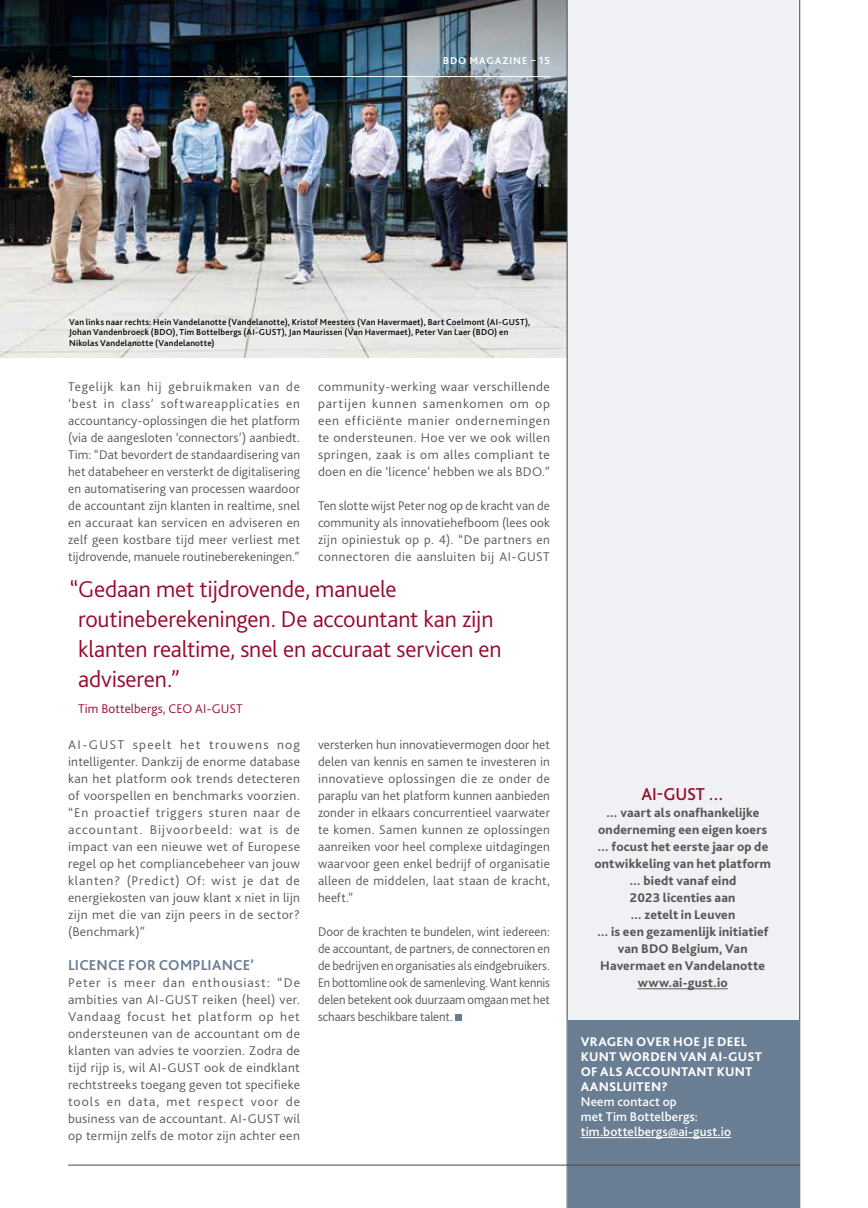
<style>
.page{position:relative;width:868px;height:1208px;background:#fff}
.page>*{position:absolute;margin:0;border:0;box-sizing:border-box;transform-origin:0 0}
.t1{font:300 24px/30px "Bliss 2";letter-spacing:-.01em;color:#990a2c}
.t2{font:500 18px "Bliss 2";letter-spacing:-.01em;color:#990a2c}
.t3{font:700 15px "Bliss 2";letter-spacing:.01em;color:#697d93}
.t4{font:300 13.2px/17px "Bliss 2";letter-spacing:.02em;color:#575756;text-align:justify}
.t5{font:300 13.2px/17px "Bliss 2";letter-spacing:.02em;color:#575756;text-align:justify;scale:1.04 1}
.t6{font:800 13.2px/17px "Bliss 2";letter-spacing:.01em;color:#575756;text-align:center}
.t7{font:800 13.2px/15px "Bliss 2";letter-spacing:.02em;color:#fff}
.t8{font:500 13.2px/15px "Bliss 2";letter-spacing:.01em;color:#fff}
.t9{font:300 13.2px "Bliss 2";letter-spacing:.005em;color:#990a2c}
.t10{font:700 10.5px "Bliss 2";letter-spacing:.085em;color:#fff}
.t11{font:500 9px/10.5px "Bliss 2";letter-spacing:.02em;color:#000}
</style>
<div class="page">
<div style="left:567px;top:0;width:231px;height:1020px;background:#f0f1f4"></div>
<hr style="left:637px;top:988px;width:90px;height:1px;background:#575756">
<hr style="left:799px;top:0;width:1px;height:1208px;background:#494643">
<div style="left:568px;top:1021px;width:231px;height:187px;background:#697d93"></div>
<hr style="left:580px;top:1137px;width:151px;height:1px;background:#fff">
<img style="left:0;top:136px;width:566px;height:221px">
<svg style="left:455px;top:1014px;width:6px;height:6px"></svg>
<img style="left:0;top:0;width:566px;height:136px">
<hr style="left:566px;top:0;width:1px;height:1208px;background:#494643">
<hr style="left:68px;top:1164px;width:731px;height:1px;background:#494643">
<hr style="left:72px;top:76px;width:478px;height:1px;background:#fff">
<p class="t10" style="left:443px;top:54px;width:108px">BDO MAGAZINE – 15</p>
<p class="t11" style="left:69px;top:316px;width:462px">Van links naar rechts: Hein Vandelanotte (Vandelanotte), Kristof Meesters (Van Havermaet), Bart Coelmont (AI-GUST),<br>Johan Vandenbroeck (BDO), Tim Bottelbergs (AI-GUST), Jan Maurissen (Van Havermaet), Peter Van Laer (BDO) en<br>Nikolas Vandelanotte (Vandelanotte)</p>
<p class="t4" style="left:68px;top:378px;width:233px">Tegelijk kan hij gebruikmaken van de ‘best in class’ softwareapplicaties en accountancy-oplossingen die het platform (via de aangesloten ‘connectors’) aanbiedt.<br>Tim: “Dat bevordert de standaardisering van het databeheer en versterkt de digitalisering en automatisering van processen waardoor de accountant zijn klanten in realtime, snel en accuraat kan servicen en adviseren en zelf geen kostbare tijd meer verliest met tijdrovende, manuele routineberekeningen.”</p>
<p class="t5" style="left:318px;top:378px;width:224px">community-werking waar verschillende partijen kunnen samenkomen om op een efficiënte manier ondernemingen te ondersteunen. Hoe ver we ook willen springen, zaak is om alles compliant te doen en die ‘licence’ hebben we als BDO.”</p>
<p class="t4" style="left:318px;top:497px;width:233px">Ten slotte wijst Peter nog op de kracht van de community als innovatiehefboom (lees ook zijn opiniestuk op p. 4). “De partners en connectoren die aansluiten bij AI-GUST</p>
<h1 class="t1" style="left:78px;top:573px;width:425px;text-indent:-9px">“Gedaan met tijdrovende, manuele routineberekeningen. De accountant kan zijn klanten realtime, snel en accuraat servicen en adviseren.”</h1>
<p class="t9" style="left:78px;top:700px;width:166px">Tim Bottelbergs, CEO AI-GUST</p>
<p class="t5" style="left:68px;top:735px;width:224px">AI-GUST speelt het trouwens nog intelligenter. Dankzij de enorme database kan het platform ook trends detecteren of voorspellen en benchmarks voorzien. “En proactief triggers sturen naar de accountant. Bijvoorbeeld: wat is de impact van een nieuwe wet of Europese regel op het compliancebeheer van jouw klanten? (Predict) Of: wist je dat de energiekosten van jouw klant x niet in lijn zijn met die van zijn peers in de sector? (Benchmark)”</p>
<p class="t3" style="left:68px;top:955px;width:187px">LICENCE FOR COMPLIANCE’</p>
<p class="t5" style="left:68px;top:973px;width:224px">Peter is meer dan enthousiast: “De ambities van AI-GUST reiken (heel) ver.<br>Vandaag focust het platform op het ondersteunen van de accountant om de klanten van advies te voorzien. Zodra de tijd rijp is, wil AI-GUST ook de eindklant rechtstreeks toegang geven tot specifieke tools en data, met respect voor de business van de accountant. AI-GUST wil op termijn zelfs de motor zijn achter een</p>
<p class="t4" style="left:318px;top:735px;width:233px">versterken hun innovatievermogen door het delen van kennis en samen te investeren in innovatieve oplossingen die ze onder de paraplu van het platform kunnen aanbieden zonder in elkaars concurrentieel vaarwater te komen. Samen kunnen ze oplossingen aanreiken voor heel complexe uitdagingen waarvoor geen enkel bedrijf of organisatie alleen de middelen, laat staan de kracht, heeft.”</p>
<p class="t4" style="left:318px;top:922px;width:233px">Door de krachten te bundelen, wint iedereen: de accountant, de partners, de connectoren en de bedrijven en organisaties als eindgebruikers.<br>En bottomline ook de samenleving. Want -kennis delen betekent ook duurzaam omgaan met het schaars beschikbare talent.</p>
<h2 class="t2" style="left:641px;top:782px;width:84px">AI-GUST …</h2>
<p class="t6" style="left:594px;top:803px;width:178px">… vaart als onafhankelijke onderneming een eigen koers … focust het eerste jaar op de ontwikkeling van het platform … biedt vanaf eind<br>2023 licenties aan<br>… zetelt in Leuven<br>… is een gezamenlijk initiatief van BDO Belgium, Van<br>Havermaet en Vandelanotte www.ai-gust.io</p>
<p class="t7" style="left:580px;top:1033px;width:183px">VRAGEN OVER HOE JE DEEL<br>KUNT WORDEN VAN AI-GUST<br>OF ALS ACCOUNTANT KUNT<br>AANSLUITEN?</p>
<p class="t8" style="left:580px;top:1093px;width:152px">Neem contact op<br>met Tim Bottelbergs: tim.bottelbergs@ai-gust.io</p>
</div>
